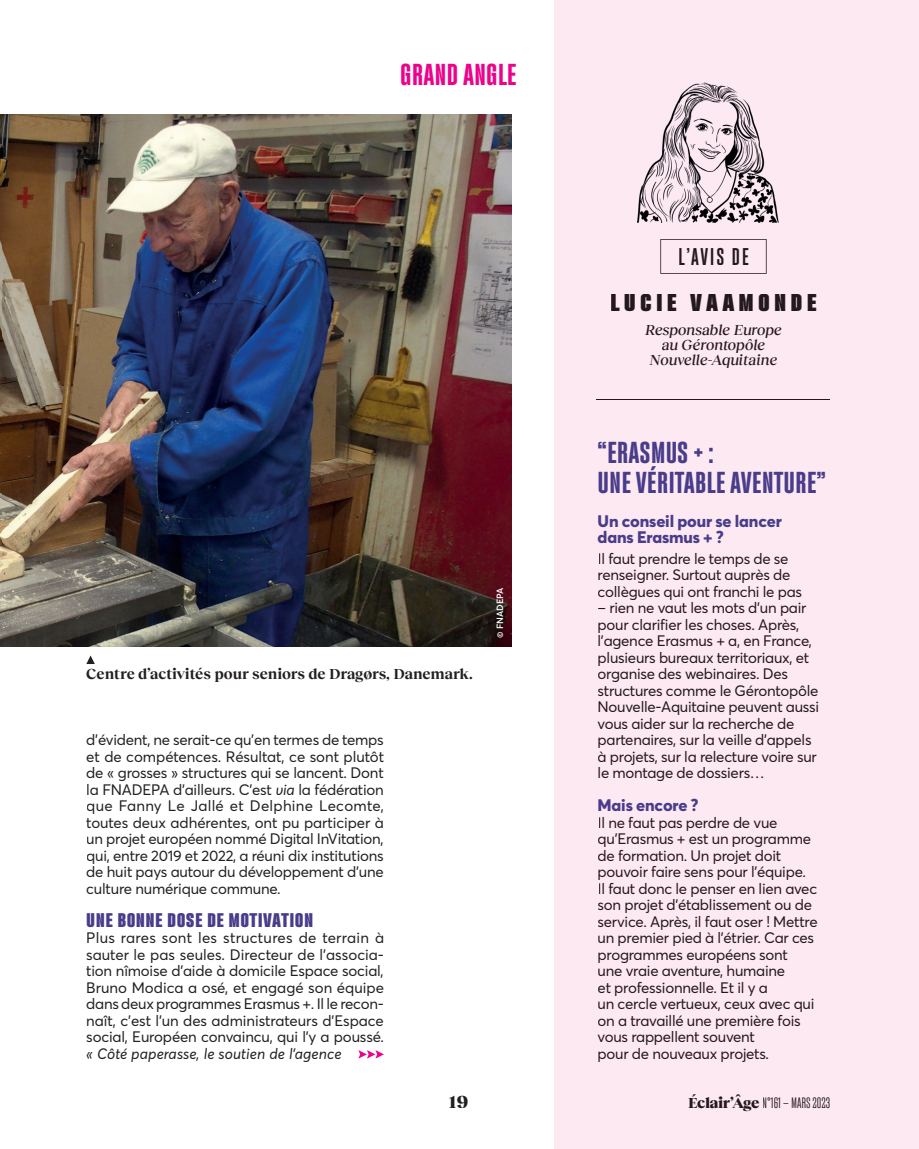
<style>
.page{position:relative;width:919px;height:1149px;background:#fff}
.page>*{position:absolute;margin:0;border:0;box-sizing:border-box;transform-origin:0 0}
.t1{font:600 condensed 30px/30px "Fixture";color:#493c8a}
.t2{font:600 condensed 30px "Fixture";color:#ed028c}
.t3{font:900 condensed 24px "Fixture";letter-spacing:.175em;color:#23181c}
.t4{font:500 condensed 24px "Fixture";letter-spacing:.075em;color:#23181c}
.t5{font:800 condensed 19.5px "Fixture";letter-spacing:.02em;color:#493c8a}
.t6{font:800 18px "Reckless Neue";color:#231f20}
.t7{font:800 16.5px/16.5px "Averta CY";letter-spacing:-.01em;color:#493c8a}
.t8{font:15px/16.5px "Averta CY";letter-spacing:-.015em;color:#23181c}
.t9{font:15px/16.5px "Averta CY";letter-spacing:-.015em;color:#231f20;text-align:justify}
.t10{font:italic 500 15px/15px "Reckless Neue";color:#23181c;text-align:center}
.t11{font:700 15px "Reckless Neue";color:#231f20}
.t12{font:italic 15px "Averta CY";letter-spacing:.005em;color:#231f20}
.t13{font:300 condensed 15px "Fixture";color:#23181c}
.t14{font:600 9px "Averta CY";letter-spacing:-.01em;color:#fff}
.s1{font-style:italic}
.s2{font-family:"Reckless Neue";font-weight:800;font-stretch:normal}
</style>
<div class="page">
<div style="left:554px;top:0;width:365px;height:1149px;background:#fce9f1"></div>
<svg style="left:358px;top:1050px;width:26px;height:8px"></svg>
<img style="left:1px;top:114px;width:511px;height:532px">
<svg style="left:660px;top:239px;width:107px;height:35px"></svg>
<hr style="left:597px;top:399px;width:233px;height:1px;background:#23181c">
<img style="left:637px;top:82px;width:142px;height:140px">
<svg style="left:86px;top:655px;width:9px;height:9px"></svg>
<img style="left:0;top:114px;width:1px;height:532px">
<h1 class="t2" style="left:400px;top:56px;width:118px">GRAND ANGLE</h1>
<p class="t11" style="left:86px;top:663px;width:388px">Centre d’activités pour seniors de Dragørs, Danemark.</p>
<p class="t9" style="left:86px;top:731px;width:299px">d’évident, ne serait-ce qu’en termes de temps et de compétences. Résultat, ce sont plutôt de « grosses » structures qui se lancent. Dont la FNADEPA d’ailleurs. C’est <span class="s1">via</span> la fédération que Fanny Le Jallé et Delphine Lecomte, toutes deux adhérentes, ont pu participer à un projet européen nommé Digital InVitation, qui, entre 2019 et 2022, a réuni dix institutions de huit pays autour du développement d’une culture numérique commune.</p>
<h3 class="t5" style="left:86px;top:906px;width:228px">UNE BONNE DOSE DE MOTIVATION</h3>
<p class="t9" style="left:86px;top:929px;width:299px">Plus rares sont les structures de terrain à sauter le pas seules. Directeur de l’associa&shy;tion nîmoise d’aide à domicile Espace social, Bruno Modica a osé, et engagé son équipe dans deux programmes Erasmus +. Il le recon&shy;naît, c’est l’un des administrateurs d’Espace social, Européen convaincu, qui l’y a poussé.</p>
<p class="t12" style="left:86px;top:1043px;width:257px">« Côté paperasse, le soutien de l’agence</p>
<p class="t14" style="left:494px;top:637px;width:51px;rotate:-90deg">© FNADEPA</p>
<h2 class="t4" style="left:678px;top:242px;width:72px">L’AVIS DE</h2>
<h2 class="t3" style="left:610px;top:285px;width:208px">LUCIE VAAMONDE</h2>
<p class="t10" style="left:645px;top:321px;width:138px">Responsable Europe au Gérontopôle<br>Nouvelle-Aquitaine</p>
<h1 class="t1" style="left:598px;top:438px;width:230px">“ERASMUS + :<br>UNE VÉRITABLE AVENTURE”</h1>
<p class="t7" style="left:598px;top:512px;width:186px">Un conseil pour se lancer dans Erasmus + ?</p>
<p class="t8" style="left:598px;top:549px;width:206px">Il faut prendre le temps de se renseigner. Surtout auprès de collègues qui ont franchi le pas</p>
<p class="t8" style="left:598px;top:599px;width:223px">– rien ne vaut les mots d’un pair pour clarifier les choses. Après, l’agence Erasmus + a, en France, plusieurs bureaux territoriaux, et organise des webinaires. Des structures comme le Gérontopôle<br>Nouvelle-Aquitaine peuvent aussi vous aider sur la recherche de partenaires, sur la veille d’appels à projets, sur la relecture voire sur le montage de dossiers…</p>
<p class="t7" style="left:598px;top:796px;width:102px">Mais encore ?</p>
<p class="t8" style="left:598px;top:813px;width:222px">Il ne faut pas perdre de vue qu’Erasmus + est un programme de formation. Un projet doit pouvoir faire sens pour l’équipe.<br>Il faut donc le penser en lien avec son projet d’établissement ou de service. Après, il faut oser ! Mettre un premier pied à l’étrier. Car ces programmes européens sont<br>une vraie aventure, humaine<br>et professionnelle. Et il y a<br>un cercle vertueux, ceux avec qui on a travaillé une première fois vous rappellent souvent<br>pour de nouveaux projets.</p>
<p class="t6" style="left:449px;top:1088px;width:21px">19</p>
<p class="t13" style="left:688px;top:1094px;width:144px"><span class="s2">Éclair’Âge</span> N°161 — MARS 2023</p>
</div>
